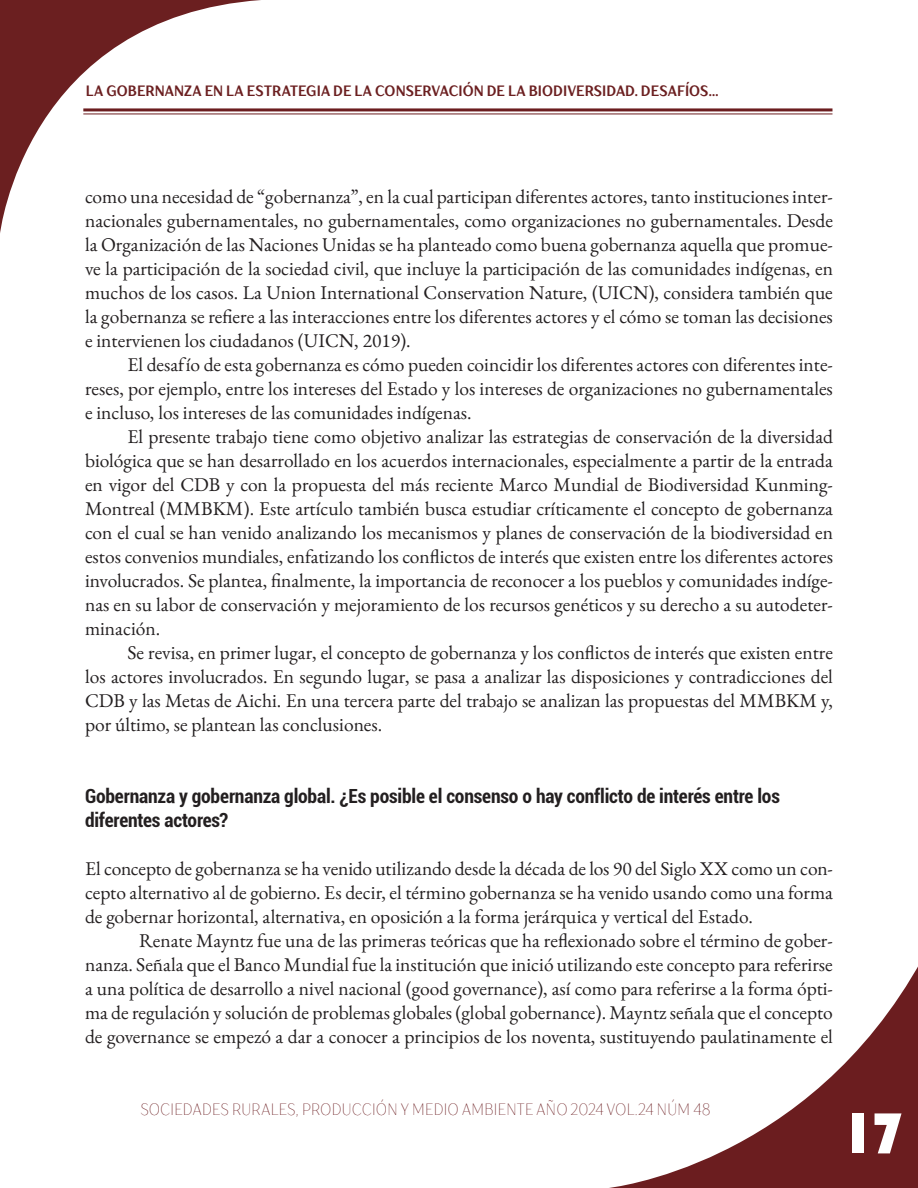
<style>
.page{position:relative;width:918px;height:1188px;background:#fff}
.page>*{position:absolute;margin:0;border:0;box-sizing:border-box;transform-origin:0 0}
.t1{font:60px "Bauhaus 93";color:#fff}
.cuerpo_de_texto{font:19.5px/24px "EB Garamond";color:#231f20;text-align:justify}
.primer_párrafo{font:19.5px/24px "EB Garamond";letter-spacing:-.005em;color:#231f20;text-align:justify}
.subtitulo2{font:700 condensed 19.5px/24px "Roboto";letter-spacing:-.01em;color:#231f20}
.t2{font:16.5px "TT Drugs Trl Cnd Thin SC850";letter-spacing:-.01em;color:#6a1b1f}
.t3{font:700 15px "TT Drugs Trl Cnd";letter-spacing:.005em;color:#6b1f20}
</style>
<div class="page">
<svg style="left:0;top:0;width:262px;height:233px"></svg>
<svg style="left:609px;top:966px;width:309px;height:222px"></svg>
<hr style="left:83px;top:108px;width:749px;height:3px;background:#6b1d1f">
<hr style="left:83px;top:113px;width:749px;height:1px;background:#6b1d1f">
<p class="t3" style="left:86px;top:81px;width:634px">LA GOBERNANZA EN LA ESTRATEGIA DE LA CONSERVACIÓN DE LA BIODIVERSIDAD. DESAFÍOS...</p>
<p class="cuerpo_de_texto" style="left:85px;top:184px;width:749px">como una necesidad de “gobernanza”, en la cual participan diferentes actores, tanto instituciones inter&shy;nacionales gubernamentales, no gubernamentales, como organizaciones no gubernamentales. Desde la Organización de las Naciones Unidas se ha planteado como buena gobernanza aquella que promue&shy;ve la participación de la sociedad civil, que incluye la participación de las comunidades indígenas, en muchos de los casos. La Union International Conservation Nature, (UICN), considera también que la gobernanza se refiere a las interacciones entre los diferentes actores y el cómo se toman las decisiones e intervienen los ciudadanos (UICN, 2019).</p>
<p class="cuerpo_de_texto" style="left:85px;top:352px;width:749px;text-indent:43px">El desafío de esta gobernanza es cómo pueden coincidir los diferentes actores con diferentes inte&shy;reses, por ejemplo, entre los intereses del Estado y los intereses de organizaciones no gubernamentales e incluso, los intereses de las comunidades indígenas.</p>
<p class="cuerpo_de_texto" style="left:85px;top:424px;width:750px;text-indent:43px">El presente trabajo tiene como objetivo analizar las estrategias de conservación de la diversidad biológica que se han desarrollado en los acuerdos internacionales, especialmente a partir de la entrada en vigor del CDB y con la propuesta del más reciente Marco Mundial de Biodiversidad Kunming-Montreal (MMBKM). Este artículo también busca estudiar críticamente el concepto de gobernanza con el cual se han venido analizando los mecanismos y planes de conservación de la biodiversidad en estos convenios mundiales, enfatizando los conflictos de interés que existen entre los diferentes actores involucrados. Se plantea, finalmente, la importancia de reconocer a los pueblos y comunidades indíge&shy;nas en su labor de conservación y mejoramiento de los recursos genéticos y su derecho a su autodeter&shy;minación.</p>
<p class="cuerpo_de_texto" style="left:85px;top:640px;width:749px;text-indent:43px">Se revisa, en primer lugar, el concepto de gobernanza y los conflictos de interés que existen entre los actores involucrados. En segundo lugar, se pasa a analizar las disposiciones y contradicciones del CDB y las Metas de Aichi. En una tercera parte del trabajo se analizan las propuestas del MMBKM y, por último, se plantean las conclusiones.</p>
<p class="subtitulo2" style="left:85px;top:783px;width:696px">Gobernanza y gobernanza global. ¿Es posible el consenso o hay conflicto de interés entre los diferentes actores?</p>
<p class="primer_párrafo" style="left:85px;top:856px;width:749px">El concepto de gobernanza se ha venido utilizando desde la década de los 90 del Siglo XX como un con&shy;cepto alternativo al de gobierno. Es decir, el término gobernanza se ha venido usando como una forma de gobernar horizontal, alternativa, en oposición a la forma jerárquica y vertical del Estado.</p>
<p class="cuerpo_de_texto" style="left:85px;top:928px;width:749px;text-indent:54px">Renate Mayntz fue una de las primeras teóricas que ha reflexionado sobre el término de gober&shy;nanza. Señala que el Banco Mundial fue la institución que inició utilizando este concepto para referirse a una política de desarrollo a nivel nacional (good governance), así como para referirse a la forma ópti&shy;ma de regulación y solución de problemas globales (global gobernance). Mayntz señala que el concepto de governance se empezó a dar a conocer a principios de los noventa, sustituyendo paulatinamente el</p>
<p class="t2" style="left:140px;top:1099px;width:572px">SOCIEDADES RURALES, PRODUCCIÓN Y MEDIO AMBIENTE AÑO 2024 VOL.24 NÚM 48</p>
<h1 class="t1" style="left:841px;top:1099px;width:65px">17</h1>
</div>
